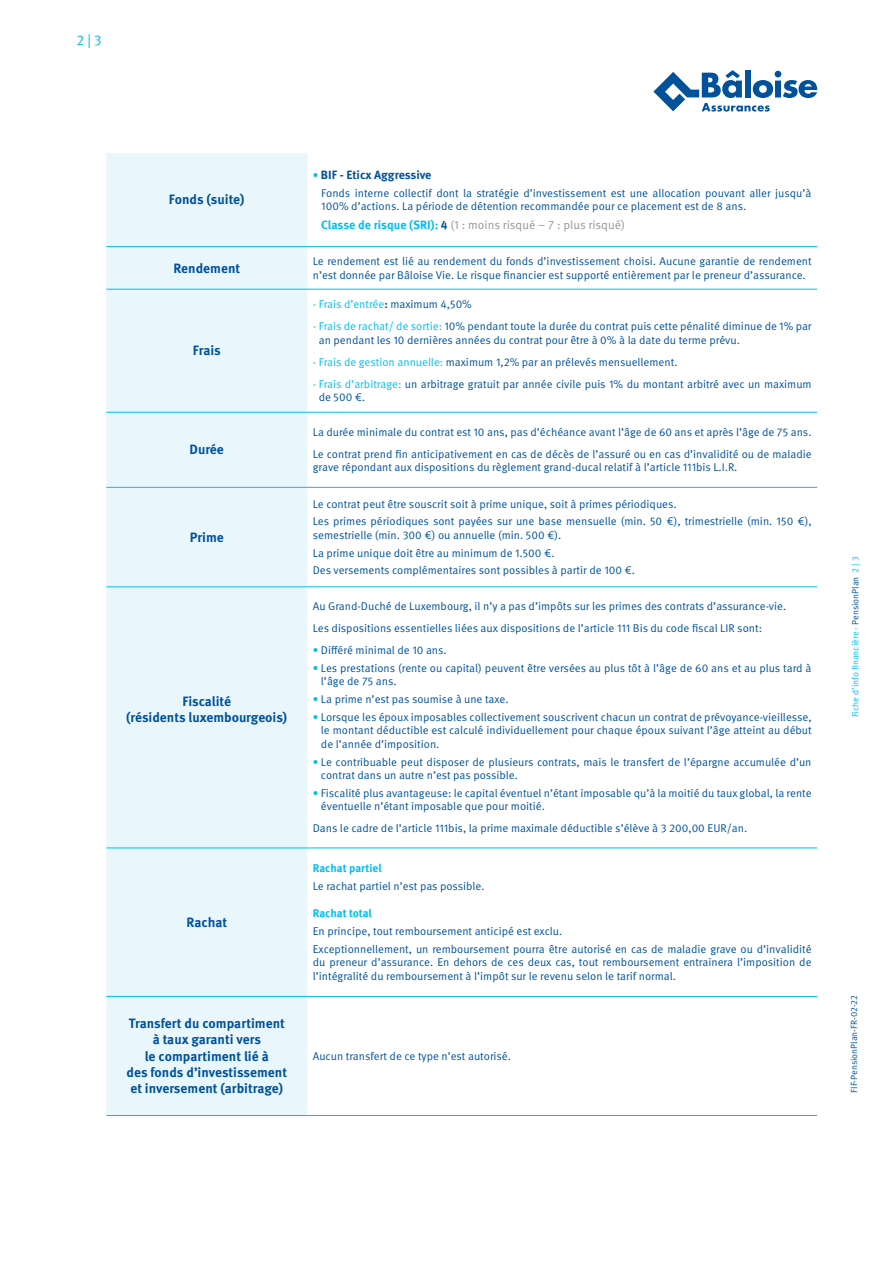
<style>
.page{position:relative;width:893px;height:1263px;background:#fff}
.page>*{position:absolute;margin:0;border:0;box-sizing:border-box;transform-origin:0 0}
.t1{font:14.25px "Meta Pro Norm";color:#01bdf2}
.t2{font:700 13.5px/16.2px "Meta Pro";color:#01529a;text-align:center}
.t3{font:12px "Meta Pro Norm";color:#939598}
.t4{font:700 12px "Meta Pro";letter-spacing:-.005em;color:#01529a}
.t5{font:11.25px/13.5px "Meta Pro Norm";color:#01529a}
.t6{font:11.25px "Meta Pro Norm";letter-spacing:-.005em;color:#01bdf2}
.t7{font:700 11.25px "Meta Pro";letter-spacing:-.005em;color:#01bdf2}
.t8{font:9px "Meta Pro Norm";color:#01bdf2}
.t9{font:9px "Meta Pro Norm";color:#01529a}
.s1{font-weight:500;font-size:11.25px;color:#01bdf2}
.s2{font-family:"Meta Pro";font-weight:700;color:#01bdf2}
.s3{font-family:"Meta Pro";font-weight:700;color:#01529a}
.s4{color:#01529a}
.s5{color:#01bdf2}
.s6{font-family:"Meta Pro";font-weight:500;color:#01bdf2}
</style>
<div class="page">
<svg style="left:653px;top:70px;width:164px;height:42px"></svg>
<div style="left:106px;top:153px;width:201px;height:962px;background:#e9f7fd"></div>
<hr style="left:106px;top:246px;width:201px;height:1px;background:#01bdf2">
<hr style="left:106px;top:289px;width:201px;height:1px;background:#01bdf2">
<hr style="left:106px;top:412px;width:201px;height:1px;background:#01bdf2">
<hr style="left:106px;top:487px;width:201px;height:1px;background:#01bdf2">
<hr style="left:307px;top:246px;width:510px;height:1px;background:#01bdf2">
<hr style="left:307px;top:289px;width:510px;height:1px;background:#01bdf2">
<hr style="left:307px;top:412px;width:510px;height:1px;background:#01bdf2">
<hr style="left:307px;top:487px;width:510px;height:1px;background:#01bdf2">
<hr style="left:106px;top:586px;width:201px;height:1px;background:#01bdf2">
<hr style="left:307px;top:586px;width:510px;height:1px;background:#01bdf2">
<hr style="left:307px;top:847px;width:510px;height:1px;background:#01bdf2">
<hr style="left:307px;top:996px;width:510px;height:1px;background:#01bdf2">
<hr style="left:307px;top:1115px;width:510px;height:1px;background:#01bdf2">
<hr style="left:106px;top:847px;width:201px;height:1px;background:#01bdf2">
<hr style="left:106px;top:996px;width:201px;height:1px;background:#01bdf2">
<hr style="left:106px;top:1115px;width:201px;height:1px;background:#01bdf2">
<p class="t1" style="left:77px;top:29px;width:27px">2 | 3</p>
<p class="t2" style="left:169px;top:191px;width:77px">Fonds (suite)</p>
<p class="t4" style="left:313px;top:165px;width:120px"><span class="s1">•</span> BIF - Eticx Aggressive</p>
<p class="t5" style="left:321px;top:185px;width:492px">Fonds interne collectif dont la stratégie d’investissement est une allocation pouvant aller jusqu’à<br>100% d’actions. La période de détention recommandée pour ce placement est de 8 ans.</p>
<p class="t3" style="left:321px;top:216px;width:305px"><span class="s2">Classe de risque (SRI):</span> <span class="s3">4</span> (1 : moins risqué – 7 : plus risqué)</p>
<p class="t2" style="left:173px;top:259px;width:68px">Rendement</p>
<p class="t5" style="left:313px;top:254px;width:500px">Le rendement est lié au rendement du fonds d’investissement choisi. Aucune garantie de rendement n’est donnée par Bâloise Vie. Le risque financier est supporté entièrement par le preneur d’assurance.</p>
<p class="t2" style="left:193px;top:342px;width:30px">Frais</p>
<p class="t2" style="left:190px;top:441px;width:36px">Durée</p>
<p class="t2" style="left:190px;top:528px;width:36px">Prime</p>
<p class="t2" style="left:126px;top:692px;width:163px">Fiscalité<br>(résidents luxembourgeois)</p>
<p class="t2" style="left:187px;top:913px;width:42px">Rachat</p>
<p class="t2" style="left:127px;top:1014px;width:162px">Transfert du compartiment à taux garanti vers<br>le compartiment lié à<br>des fonds d’investissement et inversement (arbitrage)</p>
<p class="t6" style="left:313px;top:296px;width:161px">- Frais d’entrée<span class="s3">:</span> <span class="s4">maximum 4,50%</span></p>
<p class="t5" style="left:319px;top:319px;width:494px;text-indent:-6px"><span class="s5">- Frais de rachat/ de sortie:</span> 10% pendant toute la durée du contrat puis cette pénalité diminue de 1% par an pendant les 10 dernières années du contrat pour être à 0% à la date du terme prévu.</p>
<p class="t5" style="left:313px;top:354px;width:366px"><span class="s5">- Frais de gestion annuelle:</span> maximum 1,2% par an prélevés mensuellement.</p>
<p class="t5" style="left:319px;top:376px;width:494px;text-indent:-6px"><span class="s5">- Frais d’arbitrage:</span> un arbitrage gratuit par année civile puis 1% du montant arbitré avec un maximum de 500 €.</p>
<p class="t5" style="left:313px;top:424px;width:500px">La durée minimale du contrat est 10 ans, pas d’échéance avant l’âge de 60 ans et après l’âge de 75 ans.</p>
<p class="t5" style="left:313px;top:446px;width:500px">Le contrat prend fin anticipativement en cas de décès de l’assuré ou en cas d’invalidité ou de maladie grave répondant aux dispositions du règlement grand-ducal relatif à l’article 111bis L.I.R.</p>
<p class="t5" style="left:313px;top:496px;width:365px">Le contrat peut être souscrit soit à prime unique, soit à primes périodiques.</p>
<p class="t5" style="left:313px;top:514px;width:500px">Les primes périodiques sont payées sur une base mensuelle (min. 50 €), trimestrielle (min. 150 €), semestrielle (min. 300 €) ou annuelle (min. 500 €).</p>
<p class="t5" style="left:313px;top:545px;width:243px">La prime unique doit être au minimum de 1.500 €.</p>
<p class="t5" style="left:313px;top:563px;width:324px">Des versements complémentaires sont possibles à partir de 100 €.</p>
<p class="t5" style="left:313px;top:599px;width:475px">Au Grand-Duché de Luxembourg, il n’y a pas d’impôts sur les primes des contrats d’assurance-vie.</p>
<p class="t5" style="left:313px;top:621px;width:451px">Les dispositions essentielles liées aux dispositions de l’article 111 Bis du code fiscal LIR sont:</p>
<p class="t5" style="left:313px;top:643px;width:136px"><span class="s6">•</span> Différé minimal de 10 ans.</p>
<p class="t5" style="left:321px;top:660px;width:492px;text-indent:-8px"><span class="s6">•</span> Les prestations (rente ou capital) peuvent être versées au plus tôt à l’âge de 60 ans et au plus tard à l’âge de 75 ans.</p>
<p class="t5" style="left:313px;top:692px;width:197px"><span class="s6">•</span> La prime n’est pas soumise à une taxe.</p>
<p class="t5" style="left:321px;top:709px;width:492px;text-align:justify;text-indent:-8px"><span class="s6">•</span> Lorsque les époux imposables collectivement souscrivent chacun un contrat de prévoyance-vieillesse, le montant déductible est calculé individuellement pour chaque époux suivant l’âge atteint au début de l’année d’imposition.</p>
<p class="t5" style="left:321px;top:754px;width:492px;text-indent:-8px"><span class="s6">•</span> Le contribuable peut disposer de plusieurs contrats, mais le transfert de l’épargne accumulée d’un contrat dans un autre n’est pas possible.</p>
<p class="t5" style="left:321px;top:785px;width:492px;text-indent:-8px"><span class="s6">•</span> Fiscalité plus avantageuse: le capital éventuel n’étant imposable qu’à la moitié du taux global, la rente éventuelle n’étant imposable que pour moitié.</p>
<p class="t5" style="left:313px;top:821px;width:436px">Dans le cadre de l’article 111bis, la prime maximale déductible s’élève à 3 200,00 EUR/an.</p>
<p class="t7" style="left:313px;top:860px;width:70px">Rachat partiel</p>
<p class="t5" style="left:313px;top:879px;width:173px">Le rachat partiel n’est pas possible.</p>
<p class="t7" style="left:313px;top:904px;width:61px">Rachat total</p>
<p class="t5" style="left:313px;top:923px;width:251px">En principe, tout remboursement anticipé est exclu.</p>
<p class="t5" style="left:313px;top:941px;width:500px;text-align:justify">Exceptionnellement, un remboursement pourra être autorisé en cas de maladie grave ou d’invalidité du preneur d’assurance. En dehors de ces deux cas, tout remboursement entrainera l’imposition de l’intégralité du remboursement à l’impôt sur le revenu selon le tarif normal.</p>
<p class="t5" style="left:313px;top:1048px;width:200px">Aucun transfert de ce type n’est autorisé.</p>
<p class="t8" style="left:849px;top:717px;width:162px;rotate:-90deg">Fiche d’info financière - <span class="s4">PensionPlan</span> 2 | 3</p>
<p class="t9" style="left:847px;top:1093px;width:99px;rotate:-90deg">FIF-PensionPlan-FR-02-22</p>
</div>
